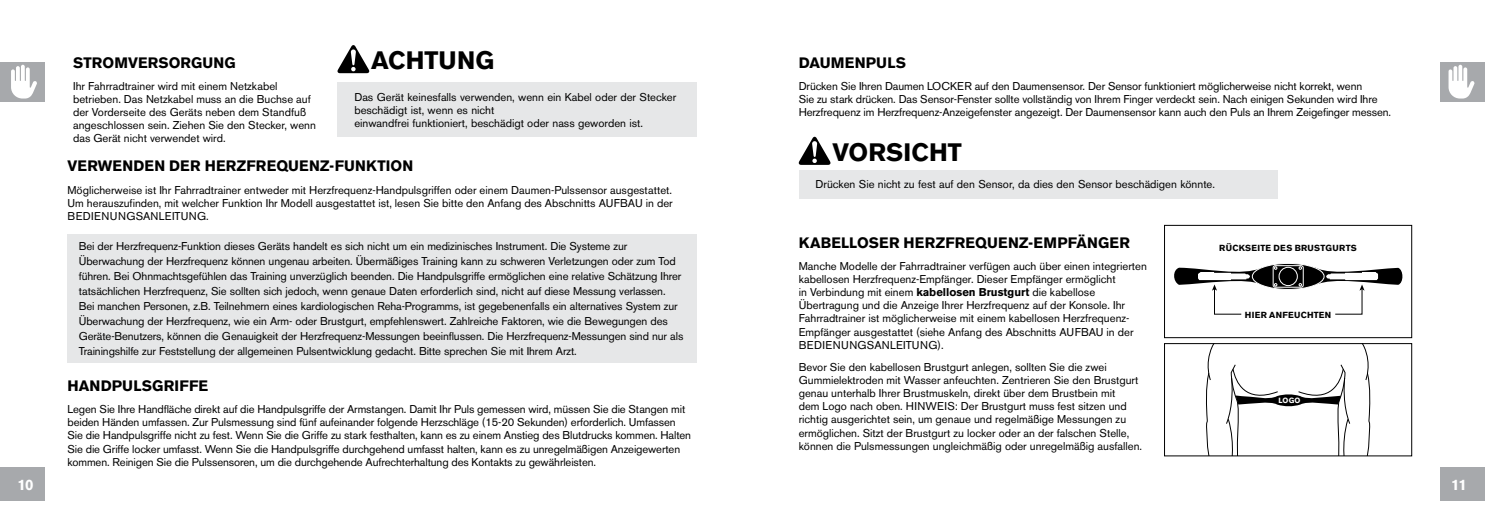
<style>
.page{position:relative;width:1485px;height:518px;background:#fff}
.page>*{position:absolute;margin:0;border:0;box-sizing:border-box;transform-origin:0 0}
.t1{font:700 25px "Akzidenz Grotesk BE";letter-spacing:.005em;color:#000}
.t2{font:700 15px "Akzidenz Grotesk BE";letter-spacing:.015em;color:#000}
.t3{font:700 15px "Akzidenz Grotesk BE";color:#fff}
.t4{font:11.25px/13.1px "Akzidenz Grotesk BE";letter-spacing:-.01em;color:#000}
.t5{font:700 8.75px "Akzidenz Grotesk BE";letter-spacing:.035em;color:#000}
.t6{font:700 7.5px "Akzidenz Grotesk BE";color:#fff}
.s1{font-weight:700}
</style>
<div class="page">
<div style="left:0;top:467px;width:45px;height:34px;background:#a7a9ac"></div>
<div style="left:1440px;top:467px;width:45px;height:34px;background:#a7a9ac"></div>
<div style="left:68px;top:234px;width:630px;height:128px;background:#e6e7e8"></div>
<div style="left:799px;top:170px;width:479px;height:28px;background:#e6e7e8"></div>
<div style="left:1440px;top:62px;width:45px;height:39px;background:#a7a9ac"></div>
<svg style="left:1449px;top:65px;width:26px;height:33px"></svg>
<div style="left:0;top:62px;width:45px;height:39px;background:#a7a9ac"></div>
<svg style="left:11px;top:65px;width:26px;height:33px"></svg>
<svg style="left:798px;top:136px;width:33px;height:29px"></svg>
<svg style="left:1174px;top:263px;width:229px;height:52px"></svg>
<div style="left:1164px;top:225px;width:248px;height:113px;border:1px solid #000"></div>
<svg style="left:1206px;top:345px;width:165px;height:109px"></svg>
<div style="left:1164px;top:343px;width:248px;height:113px;border:1px solid #000"></div>
<svg style="left:337px;top:45px;width:33px;height:28px"></svg>
<div style="left:338px;top:83px;width:360px;height:54px;background:#e6e7e8"></div>
<h2 class="t2" style="left:73px;top:54px;width:164px">STROMVERSORGUNG</h2>
<p class="t4" style="left:73px;top:79px;width:244px">Ihr Fahrradtrainer wird mit einem Netzkabel betrieben. Das Netzkabel muss an die Buchse auf der Vorderseite des Geräts neben dem Standfuß angeschlossen sein. Ziehen Sie den Stecker, wenn das Gerät nicht verwendet wird.</p>
<h1 class="t1" style="left:371px;top:46px;width:125px">ACHTUNG</h1>
<p class="t4" style="left:354px;top:90px;width:323px">Das Gerät keinesfalls verwenden, wenn ein Kabel oder der Stecker beschädigt ist, wenn es nicht<br>einwandfrei funktioniert, beschädigt oder nass geworden ist.</p>
<h2 class="t2" style="left:68px;top:157px;width:22px">VERWENDEN</h2>
<h2 class="t2" style="left:169px;top:157px;width:12px">DER</h2>
<h2 class="t2" style="left:205px;top:157px;width:151px">HERZFREQUENZ-FUNKTION</h2>
<p class="t4" style="left:68px;top:183px;width:606px">Möglicherweise ist Ihr Fahrradtrainer entweder mit Herzfrequenz-Handpulsgriffen oder einem Daumen-Pulssensor ausgestattet.<br>Um herauszufinden, mit welcher Funktion Ihr Modell ausgestattet ist, lesen Sie bitte den Anfang des Abschnitts Aufbau</p>
<p class="t4" style="left:646px;top:196px;width:28px">in der</p>
<p class="t4" style="left:68px;top:209px;width:17px">Bedienungsanleitung</p>
<p class="t4" style="left:206px;top:209px;width:4px">.</p>
<p class="t4" style="left:79px;top:238px;width:606px;line-height:15px">Bei der Herzfrequenz-Funktion dieses Geräts handelt es sich nicht um ein medizinisches Instrument. Die Systeme zur Überwachung der Herzfrequenz können ungenau arbeiten. Übermäßiges Training kann zu schweren Verletzungen oder zum Tod führen. Bei Ohnmachtsgefühlen das Training unverzüglich beenden. Die Handpulsgriffe ermöglichen eine relative Schätzung Ihrer tatsächlichen Herzfrequenz, Sie sollten sich jedoch, wenn genaue Daten erforderlich sind, nicht auf diese Messung verlassen.<br>Bei manchen Personen, z.B. Teilnehmern eines kardiologischen Reha-Programms, ist gegebenenfalls ein alternatives System zur Überwachung der Herzfrequenz, wie ein Arm- oder Brustgurt, empfehlenswert. Zahlreiche Faktoren, wie die Bewegungen des Geräte-Benutzers, können die Genauigkeit der Herzfrequenz-Messungen beeinflussen. Die Herzfrequenz-Messungen sind nur als Trainingshilfe zur Feststellung der allgemeinen Pulsentwicklung gedacht. Bitte sprechen Sie mit Ihrem Arzt.</p>
<h2 class="t2" style="left:68px;top:377px;width:142px">HANDPULSGRIFFE</h2>
<p class="t4" style="left:68px;top:402px;width:625px">Legen Sie Ihre Handfläche direkt auf die Handpulsgriffe der Armstangen. Damit Ihr Puls gemessen wird, müssen Sie die Stangen mit beiden Händen umfassen. Zur Pulsmessung sind fünf aufeinander folgende Herzschläge (15-20 Sekunden) erforderlich. Umfassen Sie die Handpulsgriffe nicht zu fest. Wenn Sie die Griffe zu stark festhalten, kann es zu einem Anstieg des Blutdrucks kommen. Halten Sie die Griffe locker umfasst. Wenn Sie die Handpulsgriffe durchgehend umfasst halten, kann es zu unregelmäßigen Anzeigewerten kommen. Reinigen Sie die Pulssensoren, um die durchgehende Aufrechterhaltung des Kontakts zu gewährleisten.</p>
<h2 class="t2" style="left:799px;top:54px;width:58px">DAUMENPULS</h2>
<p class="t4" style="left:799px;top:79px;width:160px">Drücken Sie Ihren Daumen locker</p>
<p class="t4" style="left:799px;top:79px;width:594px;text-indent:176px">auf den Daumensensor. Der Sensor funktioniert möglicherweise nicht korrekt, wenn<br>Sie zu stark drücken. Das Sensor-Fenster sollte vollständig von Ihrem Finger verdeckt sein. Nach einigen Sekunden wird Ihre<br>Herzfrequenz im Herzfrequenz-Anzeigefenster angezeigt. Der Daumensensor kann auch den Puls an Ihrem Zeigefinger messen.</p>
<h1 class="t1" style="left:832px;top:138px;width:131px">VORSICHT</h1>
<p class="t4" style="left:816px;top:178px;width:401px">Drücken Sie nicht zu fest auf den Sensor, da dies den Sensor beschädigen könnte.</p>
<h2 class="t2" style="left:799px;top:234px;width:333px">KABELLOSER HERZFREQUENZ-EMPFÄNGER</h2>
<p class="t4" style="left:799px;top:259px;width:350px">Manche Modelle der Fahrradtrainer verfügen auch über einen integrierten kabellosen Herzfrequenz-Empfänger. Dieser Empfänger ermöglicht<br>in Verbindung mit einem <span class="s1">KABELLOSEN BRUSTGURT</span> die kabellose Übertragung und die Anzeige Ihrer Herzfrequenz auf der Konsole. Ihr Fahrradtrainer ist möglicherweise mit einem kabellosen Herzfrequenz-Empfänger ausgestattet (siehe Anfang des Abschnitts Aufbau</p>
<p class="t4" style="left:1107px;top:325px;width:28px">in der</p>
<p class="t4" style="left:799px;top:333px;width:310px;line-height:22.1px;text-indent:139px">).<br>Bevor Sie den kabellosen Brustgurt anlegen, sollten Sie die zwei</p>
<p class="t4" style="left:799px;top:373px;width:345px">Gummielektroden mit Wasser anfeuchten. Zentrieren Sie den Brustgurt genau unterhalb Ihrer Brustmuskeln, direkt über dem Brustbein mit<br>dem Logo nach oben. H INWEIS: Der Brustgurt muss fest sitzen und richtig ausgerichtet sein, um genaue und regelmäßige Messungen zu ermöglichen. Sitzt der Brustgurt zu locker oder an der falschen Stelle, können die Pulsmessungen ungleichmäßig oder unregelmäßig ausfallen.</p>
<p class="t4" style="left:799px;top:338px;width:17px">Bedienungsanleitung</p>
<p class="t5" style="left:1219px;top:243px;width:139px">RÜCKSEITE DES BRUSTGURTS</p>
<p class="t5" style="left:1245px;top:310px;width:88px">HIER ANFEUCHTEN</p>
<p class="t6" style="left:1278px;top:396px;width:24px">LOGO</p>
<h2 class="t3" style="left:17px;top:475px;width:18px">10</h2>
<h2 class="t3" style="left:1451px;top:475px;width:17px">11</h2>
</div>
